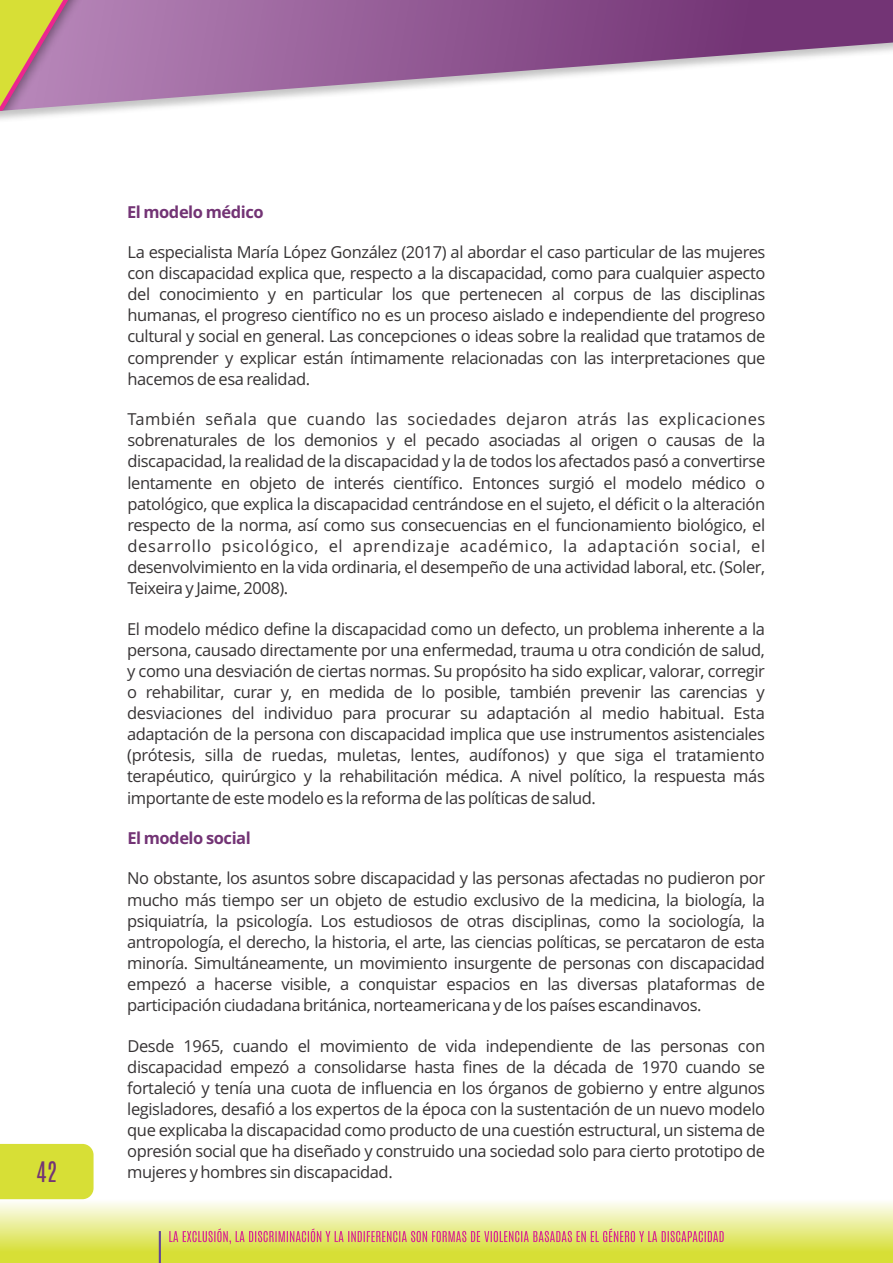
<style>
.page{position:relative;width:893px;height:1263px;background:#fff}
.page>*{position:absolute;margin:0;border:0;box-sizing:border-box;transform-origin:0 0}
.t1{font:24px "Antonio";color:#733475}
.t2{font:16.5px/21.1px "Open Sans";letter-spacing:-.025em;color:#373435;text-align:justify}
.t3{font:700 16.5px "Open Sans";letter-spacing:-.025em;color:#733475}
</style>
<div class="page">
<svg style="left:0;top:1199px;width:893px;height:64px"></svg>
<svg style="left:152px;top:0;width:741px;height:108px"></svg>
<svg style="left:0;top:0;width:137px;height:115px"></svg>
<hr style="left:159px;top:1231px;width:2px;height:32px;background:#624498">
<svg style="left:169px;top:1228px;width:555px;height:16px"></svg>
<div style="left:0;top:1144px;width:94px;height:55px;background:#d7df36"></div>
<h1 class="t1" style="left:36px;top:1154px;width:22px">42</h1>
<p class="t3" style="left:127px;top:205px;width:138px">El modelo médico</p>
<p class="t2" style="left:127px;top:243px;width:639px">La especialista María López González (2017) al abordar el caso particular de las mujeres con discapacidad explica que, respecto a la discapacidad, como para cualquier aspecto del conocimiento y en particular los que pertenecen al corpus de las disciplinas humanas, el progreso científico no es un proceso aislado e independiente del progreso cultural y social en general. Las concepciones o ideas sobre la realidad que tratamos de comprender y explicar están íntimamente relacionadas con las interpretaciones que hacemos de esa realidad.</p>
<p class="t2" style="left:127px;top:410px;width:639px">También señala que cuando las sociedades dejaron atrás las explicaciones sobrenaturales de los demonios y el pecado asociadas al origen o causas de la discapacidad, la realidad de la discapacidad y la de todos los afectados pasó a convertirse lentamente en objeto de interés científico. Entonces surgió el modelo médico o patológico, que explica la discapacidad centrándose en el sujeto, el déficit o la alteración respecto de la norma, así como sus consecuencias en el funcionamiento biológico, el desarrollo psicológico, el aprendizaje académico, la adaptación social, el desenvolvimiento en la vida ordinaria, el desempeño de una actividad laboral, etc. (Soler, Teixeira y Jaime, 2008).</p>
<p class="t2" style="left:127px;top:620px;width:639px">El modelo médico define la discapacidad como un defecto, un problema inherente a la persona, causado directamente por una enfermedad, trauma u otra condición de salud, y como una desviación de ciertas normas. Su propósito ha sido explicar, valorar, corregir o rehabilitar, curar y, en medida de lo posible, también prevenir las carencias y desviaciones del individuo para procurar su adaptación al medio habitual. Esta adaptación de la persona con discapacidad implica que use instrumentos asistenciales (prótesis, silla de ruedas, muletas, lentes, audífonos) y que siga el tratamiento terapéutico, quirúrgico y la rehabilitación médica. A nivel político, la respuesta más importante de este modelo es la reforma de las políticas de salud.</p>
<p class="t3" style="left:127px;top:831px;width:125px">El modelo social</p>
<p class="t2" style="left:127px;top:869px;width:639px">No obstante, los asuntos sobre discapacidad y las personas afectadas no pudieron por mucho más tiempo ser un objeto de estudio exclusivo de la medicina, la biología, la psiquiatría, la psicología. Los estudiosos de otras disciplinas, como la sociología, la antropología, el derecho, la historia, el arte, las ciencias políticas, se percataron de esta minoría. Simultáneamente, un movimiento insurgente de personas con discapacidad empezó a hacerse visible, a conquistar espacios en las diversas plataformas de participación ciudadana británica, norteamericana y de los países escandinavos.</p>
<p class="t2" style="left:127px;top:1037px;width:639px">Desde 1965, cuando el movimiento de vida independiente de las personas con discapacidad empezó a consolidarse hasta fines de la década de 1970 cuando se fortaleció y tenía una cuota de influencia en los órganos de gobierno y entre algunos legisladores, desafió a los expertos de la época con la sustentación de un nuevo modelo que explicaba la discapacidad como producto de una cuestión estructural, un sistema de opresión social que ha diseñado y construido una sociedad solo para cierto prototipo de mujeres y hombres sin discapacidad.</p>
</div>
